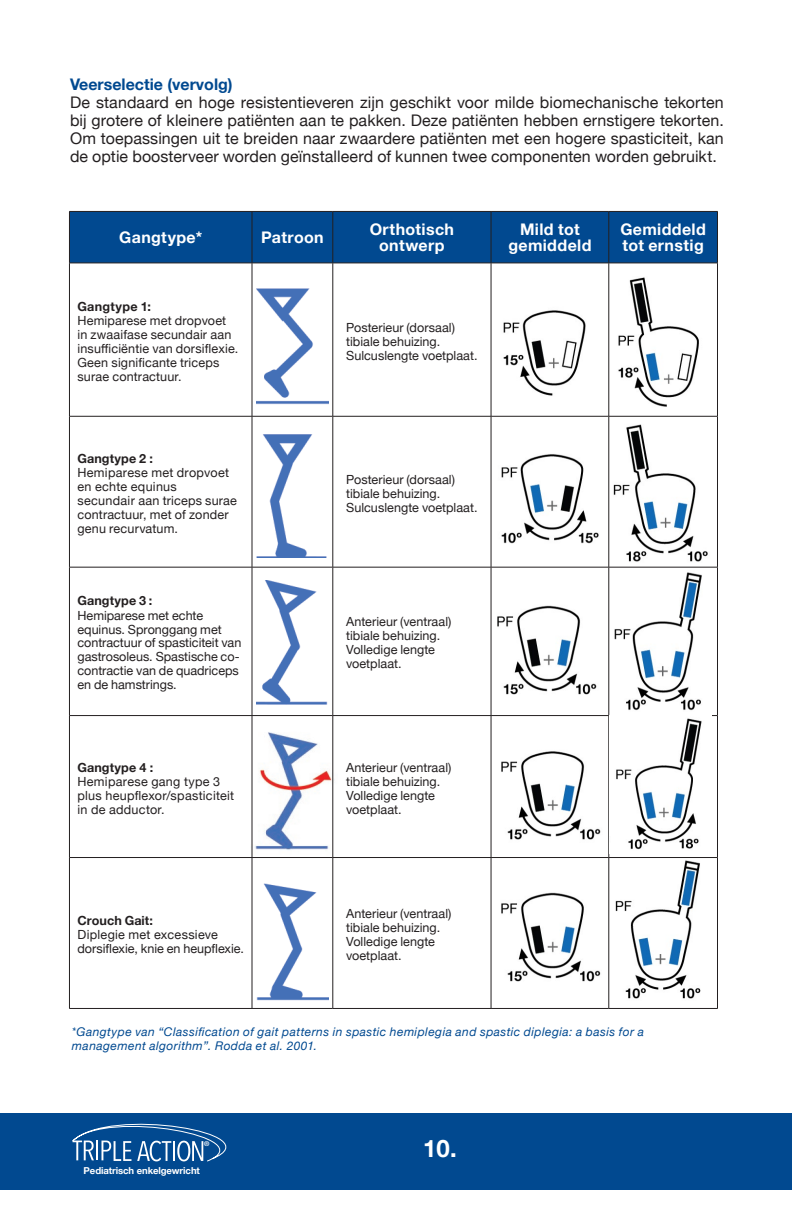
<style>
.page{position:relative;width:792px;height:1224px;background:#fff}
.page>*{position:absolute;margin:0;border:0;box-sizing:border-box;transform-origin:0 0}
.t1{font:700 24px "Helvetica Neue";color:#fff}
.t2{font:16px/18px "Helvetica Neue";letter-spacing:.005em;color:#231f20;text-align:justify}
.t3{font:700 16px/16px "Helvetica Neue";letter-spacing:.025em;color:#fff;text-align:center}
.t4{font:700 16px "Helvetica Neue";color:#014990}
.t5{font:12.6px/14px "Helvetica Neue";letter-spacing:.005em;color:#231f20}
.t6{font:12.6px/14px "Helvetica Neue";letter-spacing:.025em;color:#231f20}
.t7{font:700 12.6px "Helvetica Neue";letter-spacing:.005em;color:#231f20}
.t8{font:italic 12px/14px "Helvetica Neue";letter-spacing:.04em;color:#014990}
.t9{font:700 9.6px "Helvetica Neue";letter-spacing:-.01em;color:#fff}
.t10{font:700 6.6px "Helvetica Neue";color:#fff}
</style>
<div class="page">
<div style="left:0;top:1113px;width:792px;height:76px;background:#014990"></div>
<svg style="left:72px;top:1123px;width:155px;height:39px"></svg>
<div style="left:70px;top:212px;width:647px;height:51px;background:#014990"></div>
<hr style="left:609px;top:211px;width:109px;height:1px;background:#231f20">
<hr style="left:717px;top:212px;width:1px;height:51px;background:#231f20">
<hr style="left:717px;top:716px;width:1px;height:141px;background:#231f20">
<hr style="left:609px;top:857px;width:109px;height:1px;background:#231f20">
<hr style="left:717px;top:858px;width:1px;height:150px;background:#231f20">
<hr style="left:609px;top:1008px;width:109px;height:1px;background:#231f20">
<hr style="left:69px;top:211px;width:183px;height:1px;background:#231f20">
<hr style="left:69px;top:212px;width:1px;height:51px;background:#231f20">
<hr style="left:69px;top:716px;width:1px;height:141px;background:#231f20">
<hr style="left:69px;top:857px;width:183px;height:1px;background:#231f20">
<hr style="left:69px;top:858px;width:1px;height:150px;background:#231f20">
<hr style="left:69px;top:1008px;width:183px;height:1px;background:#231f20">
<hr style="left:333px;top:211px;width:158px;height:1px;background:#231f20">
<hr style="left:333px;top:857px;width:158px;height:1px;background:#231f20">
<hr style="left:333px;top:1008px;width:158px;height:1px;background:#231f20">
<hr style="left:252px;top:211px;width:81px;height:1px;background:#231f20">
<hr style="left:252px;top:212px;width:1px;height:51px;background:#231f20">
<hr style="left:332px;top:212px;width:1px;height:51px;background:#231f20">
<hr style="left:252px;top:263px;width:1px;height:153px;background:#231f20">
<hr style="left:332px;top:263px;width:1px;height:153px;background:#231f20">
<hr style="left:252px;top:417px;width:1px;height:150px;background:#231f20">
<hr style="left:332px;top:417px;width:1px;height:150px;background:#231f20">
<hr style="left:252px;top:567px;width:1px;height:148px;background:#231f20">
<hr style="left:332px;top:567px;width:1px;height:148px;background:#231f20">
<hr style="left:252px;top:716px;width:1px;height:141px;background:#231f20">
<hr style="left:332px;top:716px;width:1px;height:141px;background:#231f20">
<hr style="left:252px;top:858px;width:1px;height:150px;background:#231f20">
<hr style="left:332px;top:858px;width:1px;height:150px;background:#231f20">
<hr style="left:252px;top:1008px;width:81px;height:1px;background:#231f20">
<hr style="left:491px;top:211px;width:118px;height:1px;background:#231f20">
<hr style="left:491px;top:212px;width:1px;height:51px;background:#231f20">
<hr style="left:608px;top:212px;width:1px;height:51px;background:#231f20">
<hr style="left:491px;top:263px;width:1px;height:153px;background:#231f20">
<hr style="left:608px;top:263px;width:1px;height:153px;background:#231f20">
<hr style="left:491px;top:417px;width:1px;height:150px;background:#231f20">
<hr style="left:608px;top:417px;width:1px;height:150px;background:#231f20">
<hr style="left:491px;top:567px;width:1px;height:148px;background:#231f20">
<hr style="left:608px;top:567px;width:1px;height:148px;background:#231f20">
<hr style="left:491px;top:716px;width:1px;height:141px;background:#231f20">
<hr style="left:608px;top:716px;width:1px;height:141px;background:#231f20">
<hr style="left:491px;top:857px;width:118px;height:1px;background:#231f20">
<hr style="left:491px;top:858px;width:1px;height:150px;background:#231f20">
<hr style="left:608px;top:858px;width:1px;height:150px;background:#231f20">
<hr style="left:491px;top:1008px;width:118px;height:1px;background:#231f20">
<hr style="left:69px;top:263px;width:183px;height:1px;background:#231f20">
<hr style="left:69px;top:263px;width:1px;height:153px;background:#231f20">
<hr style="left:252px;top:263px;width:81px;height:1px;background:#231f20">
<hr style="left:333px;top:263px;width:158px;height:1px;background:#231f20">
<hr style="left:491px;top:263px;width:118px;height:1px;background:#231f20">
<hr style="left:609px;top:263px;width:109px;height:1px;background:#231f20">
<hr style="left:717px;top:263px;width:1px;height:153px;background:#231f20">
<hr style="left:69px;top:567px;width:1px;height:148px;background:#231f20">
<hr style="left:717px;top:567px;width:1px;height:148px;background:#231f20">
<hr style="left:69px;top:715px;width:183px;height:1px;background:#231f20">
<hr style="left:252px;top:715px;width:81px;height:1px;background:#231f20">
<hr style="left:333px;top:715px;width:158px;height:1px;background:#231f20">
<hr style="left:491px;top:715px;width:118px;height:1px;background:#231f20">
<hr style="left:609px;top:715px;width:109px;height:1px;background:#231f20">
<hr style="left:69px;top:416px;width:183px;height:1px;background:#231f20">
<hr style="left:69px;top:417px;width:1px;height:150px;background:#231f20">
<hr style="left:252px;top:416px;width:81px;height:1px;background:#231f20">
<hr style="left:333px;top:416px;width:158px;height:1px;background:#231f20">
<hr style="left:491px;top:416px;width:118px;height:1px;background:#231f20">
<hr style="left:609px;top:416px;width:109px;height:1px;background:#231f20">
<hr style="left:717px;top:417px;width:1px;height:150px;background:#231f20">
<hr style="left:69px;top:567px;width:183px;height:1px;background:#231f20">
<hr style="left:252px;top:567px;width:81px;height:1px;background:#231f20">
<hr style="left:333px;top:567px;width:158px;height:1px;background:#231f20">
<hr style="left:491px;top:567px;width:118px;height:1px;background:#231f20">
<hr style="left:609px;top:567px;width:109px;height:1px;background:#231f20">
<img style="left:256px;top:288px;width:73px;height:117px">
<img style="left:252px;top:433px;width:82px;height:125px">
<img style="left:256px;top:581px;width:78px;height:128px">
<img style="left:251px;top:725px;width:84px;height:134px">
<img style="left:251px;top:874px;width:78px;height:134px">
<img style="left:618px;top:277px;width:81px;height:130px">
<img style="left:613px;top:424px;width:95px;height:138px">
<img style="left:614px;top:572px;width:88px;height:139px">
<img style="left:616px;top:718px;width:86px;height:132px">
<img style="left:615px;top:860px;width:86px;height:139px">
<img style="left:503px;top:310px;width:83px;height:86px">
<img style="left:501px;top:454px;width:98px;height:90px">
<img style="left:497px;top:605px;width:100px;height:90px">
<img style="left:501px;top:751px;width:100px;height:89px">
<img style="left:501px;top:892px;width:100px;height:90px">
<p class="t4" style="left:70px;top:71px;width:164px">Veerselectie (vervolg)</p>
<p class="t2" style="left:70px;top:94px;width:655px">De standaard en hoge resistentieveren zijn geschikt voor milde biomechanische tekorten bij grotere of kleinere patiënten aan te pakken. Deze patiënten hebben ernstigere tekorten.<br>Om toepassingen uit te breiden naar zwaardere patiënten met een hogere spasticiteit, kan de optie boosterveer worden geïnstalleerd of kunnen twee componenten worden gebruikt.</p>
<p class="t3" style="left:119px;top:230px;width:85px">Gangtype*</p>
<p class="t3" style="left:261px;top:230px;width:64px">Patroon</p>
<p class="t3" style="left:370px;top:222px;width:86px">Orthotisch ontwerp</p>
<p class="t3" style="left:508px;top:222px;width:85px">Mild tot gemiddeld</p>
<p class="t3" style="left:620px;top:222px;width:87px;text-align:left">Gemiddeld tot ernstig</p>
<p class="t7" style="left:77px;top:296px;width:75px">Gangtype 1:</p>
<p class="t5" style="left:77px;top:314px;width:162px">Hemiparese met dropvoet in zwaaifase secundair aan insufficiëntie van dorsiflexie.<br>Geen significante triceps surae contractuur.</p>
<p class="t5" style="left:346px;top:321px;width:133px">Posterieur (dorsaal) tibiale behuizing.<br>Sulcuslengte voetplaat.</p>
<p class="t7" style="left:77px;top:448px;width:77px">Gangtype 2 :</p>
<p class="t5" style="left:77px;top:466px;width:161px">Hemiparese met dropvoet en echte equinus secundair aan triceps surae contractuur, met of zonder genu recurvatum.</p>
<p class="t5" style="left:346px;top:473px;width:133px">Posterieur (dorsaal) tibiale behuizing.<br>Sulcuslengte voetplaat.</p>
<p class="t7" style="left:77px;top:591px;width:77px">Gangtype 3 :</p>
<p class="t5" style="left:77px;top:609px;width:165px">Hemiparese met echte equinus. Spronggang met contractuur of spasticiteit van gastrosoleus. Spastische co&shy;contractie van de quadriceps en de hamstrings.</p>
<p class="t5" style="left:346px;top:616px;width:107px">Anterieur (ventraal) tibiale behuizing.<br>Volledige lengte voetplaat.</p>
<p class="t7" style="left:77px;top:757px;width:77px">Gangtype 4 :</p>
<p class="t6" style="left:77px;top:775px;width:158px">Hemiparese gang type 3 plus heupflexor/spasticiteit in de adductor.</p>
<p class="t7" style="left:77px;top:911px;width:77px">Crouch Gait:</p>
<p class="t5" style="left:77px;top:928px;width:168px">Diplegie met excessieve dorsiflexie, knie en heupflexie.</p>
<p class="t5" style="left:346px;top:761px;width:107px">Anterieur (ventraal) tibiale behuizing.<br>Volledige lengte voetplaat.</p>
<p class="t5" style="left:346px;top:907px;width:107px">Anterieur (ventraal) tibiale behuizing.<br>Volledige lengte voetplaat.</p>
<p class="t8" style="left:72px;top:1025px;width:574px">*Gangtype van “Classification of gait patterns in spastic hemiplegia and spastic diplegia: a basis for a management algorithm”. Rodda et al. 2001.</p>
<p class="t10" style="left:204px;top:1138px;width:7px">®</p>
<p class="t9" style="left:84px;top:1163px;width:118px">Pediatrisch enkelgewricht</p>
<h1 class="t1" style="left:423px;top:1129px;width:35px">10.</h1>
</div>
